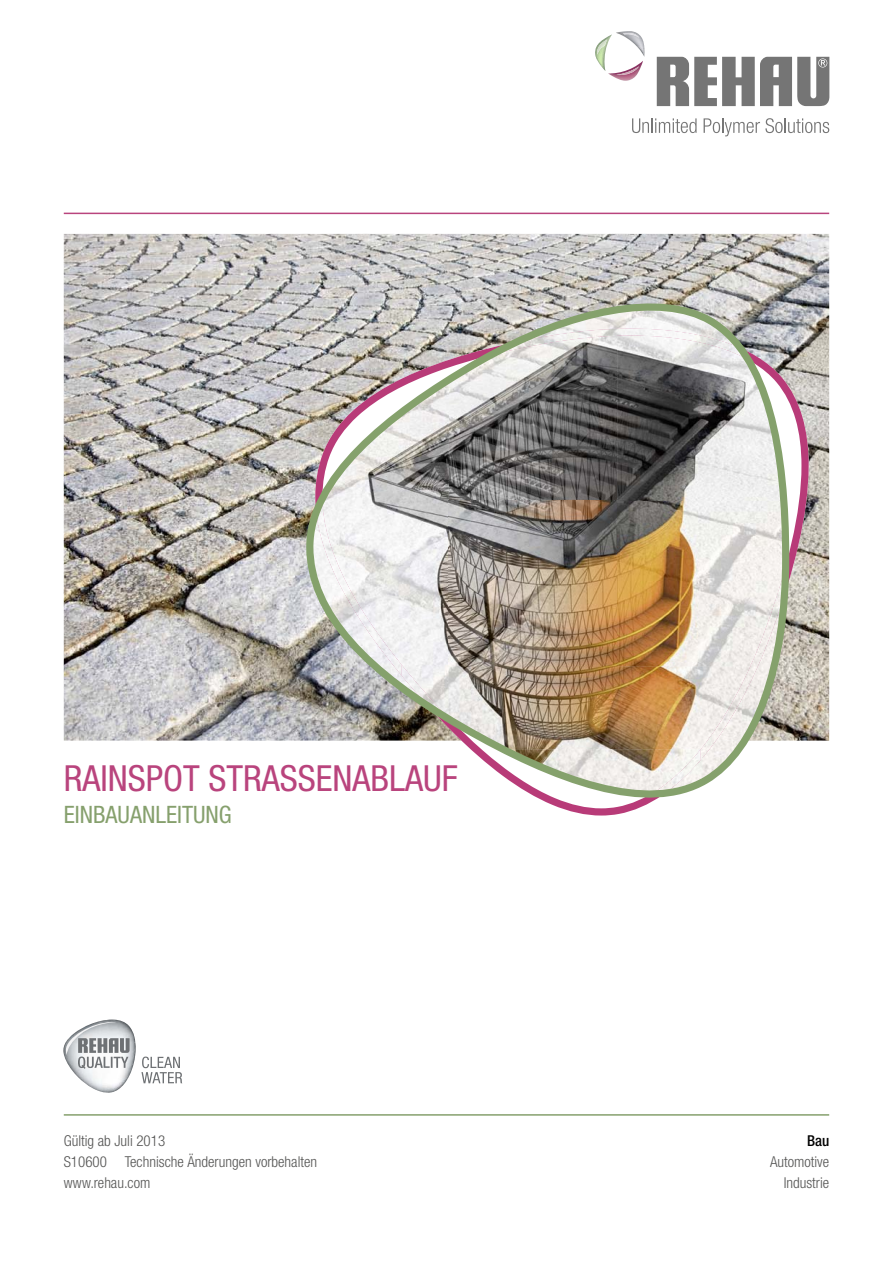
<style>
.page{position:relative;width:893px;height:1263px;background:#fff}
.page>*{position:absolute;margin:0;border:0;box-sizing:border-box;transform-origin:0 0}
.t1{font:condensed 36px "Helvetica Neue LTW1 G";color:#b9447d}
.t2{font:condensed 24px "Helvetica Neue LTW1 G";color:#86a06d}
.t3{font:300 condensed 15px/21px "Helvetica Neue LTW1 G";color:#545453}
.t4{font:500 condensed 15px "Helvetica Neue LTW1 G";color:#000}
</style>
<div class="page">
<img style="left:64px;top:234px;width:765px;height:507px">
<svg style="left:793px;top:321px;width:29px;height:420px"></svg>
<img style="left:793px;top:328px;width:16px;height:413px">
<img style="left:303px;top:293px;width:490px;height:523px">
<hr style="left:64px;top:213px;width:765px;height:1px;background:#b9447d">
<hr style="left:64px;top:1114px;width:765px;height:2px;background:#86a06d">
<svg style="left:632px;top:118px;width:65px;height:15px"></svg>
<svg style="left:704px;top:118px;width:125px;height:18px"></svg>
<svg style="left:657px;top:57px;width:172px;height:49px"></svg>
<svg style="left:595px;top:31px;width:49px;height:50px"></svg>
<img style="left:597px;top:39px;width:10px;height:16px">
<img style="left:616px;top:66px;width:23px;height:9px">
<img style="left:623px;top:33px;width:16px;height:5px">
<svg style="left:63px;top:1019px;width:120px;height:74px"></svg>
<h1 class="t1" style="left:64px;top:757px;width:396px">RAINSPOT STRASSENABLAUF</h1>
<h2 class="t2" style="left:64px;top:800px;width:170px">EINBAUANLEITUNG</h2>
<p class="t3" style="left:64px;top:1130px;width:255px">Gültig ab Juli 2013<br>S10600 Technische Änderungen vorbehalten www.rehau.com</p>
<p class="t4" style="left:807px;top:1132px;width:24px">Bau</p>
<p class="t3" style="left:770px;top:1151px;width:61px;text-align:right">Automotive<br>Industrie</p>
</div>
